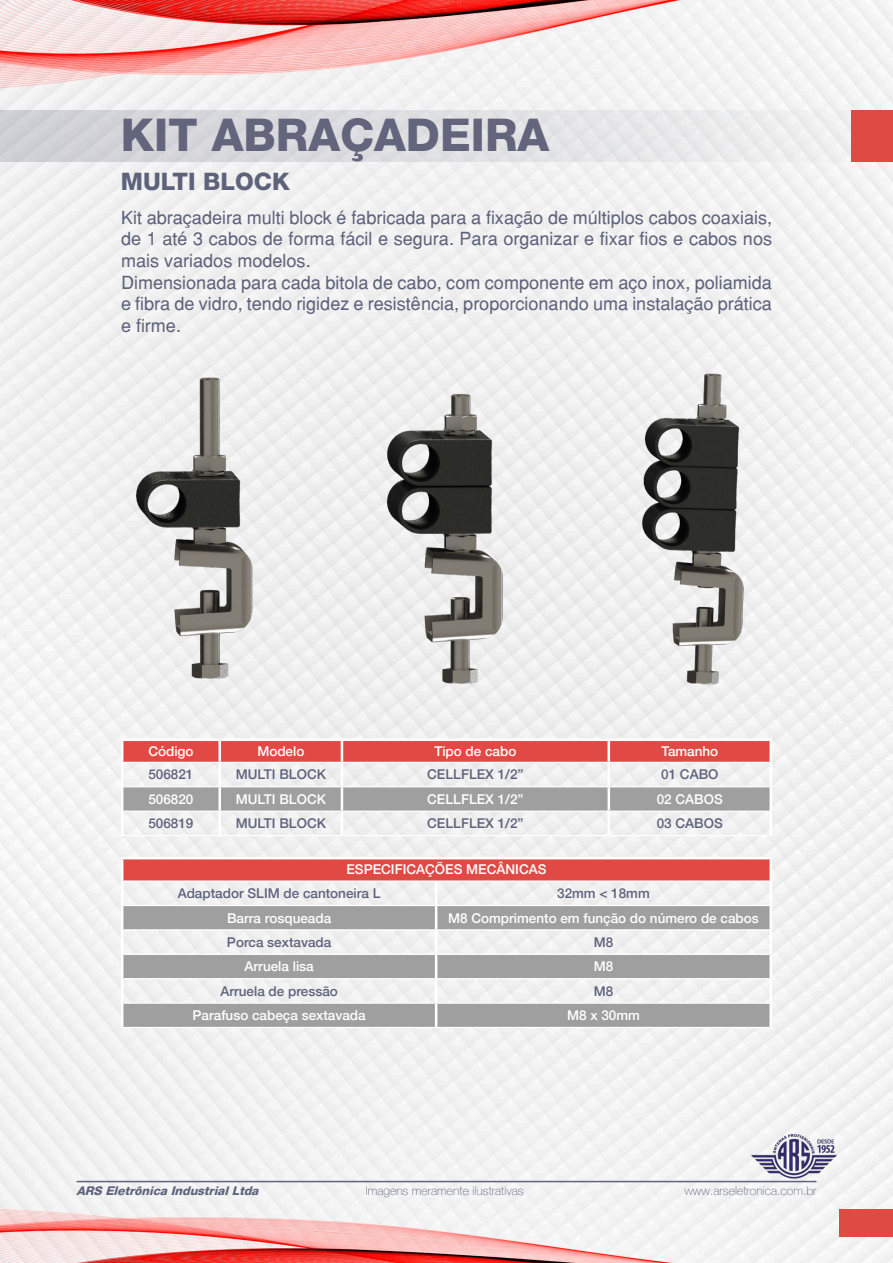
<style>
.page{position:relative;width:893px;height:1263px;background:#fff}
.page>*{position:absolute;margin:0;border:0;box-sizing:border-box;transform-origin:0 0}
.t1{font:800 45px "Helvetica 85";color:#63657d}
.t2{font:800 24px "Helvetica 85";color:#5e637c}
.t3{font:18px/21.6px "Helvetica";color:#5e637c;text-align:justify}
.t4{font:500 13.5px "Helvetica 65";color:#fff}
.t5{font:500 13.5px "Helvetica 65";color:#5e637c}
.t6{font:100 12.15px "Helve Nue";color:#5e637c}
.t7{font:italic 800 12px "Helvetica 85";color:#5e637c}
</style>
<div class="page">
<img style="left:0;top:0;width:893px;height:1263px">
<div style="left:0;top:110px;width:893px;height:52px;background:linear-gradient(to right,#cdced4,#f2f2f2)"></div>
<hr style="left:0;top:110px;width:1px;height:52px;background:#5f6279">
<hr style="left:77px;top:1181px;width:739px;height:1px;background:#5e637c">
<div style="left:852px;top:110px;width:41px;height:52px;background:#df4a43"></div>
<div style="left:839px;top:1209px;width:54px;height:27px;background:#df4a43"></div>
<img style="left:121px;top:361px;width:147px;height:345px">
<img style="left:625px;top:361px;width:147px;height:345px">
<img style="left:373px;top:361px;width:147px;height:335px">
<div style="left:123px;top:741px;width:646px;height:21px;background:#e14a44"></div>
<div style="left:123px;top:787px;width:646px;height:23px;background:#a09fa0"></div>
<hr style="left:218px;top:741px;width:3px;height:21px;background:#fff">
<hr style="left:341px;top:741px;width:2px;height:21px;background:#fff">
<hr style="left:608px;top:741px;width:2px;height:21px;background:#fff">
<hr style="left:769px;top:741px;width:3px;height:21px;background:#fff">
<hr style="left:121px;top:738px;width:99px;height:3px;background:#fff">
<hr style="left:121px;top:741px;width:2px;height:21px;background:#fff">
<hr style="left:220px;top:738px;width:122px;height:3px;background:#fff">
<hr style="left:342px;top:738px;width:267px;height:3px;background:#fff">
<hr style="left:609px;top:738px;width:163px;height:3px;background:#fff">
<hr style="left:123px;top:762px;width:97px;height:1px;background:#fff">
<hr style="left:220px;top:762px;width:122px;height:1px;background:#fff">
<hr style="left:342px;top:762px;width:267px;height:1px;background:#fff">
<hr style="left:609px;top:762px;width:160px;height:1px;background:#fff">
<hr style="left:123px;top:786px;width:97px;height:1px;background:#fff">
<hr style="left:220px;top:786px;width:122px;height:1px;background:#fff">
<hr style="left:342px;top:786px;width:267px;height:1px;background:#fff">
<hr style="left:609px;top:786px;width:160px;height:1px;background:#fff">
<hr style="left:123px;top:810px;width:97px;height:2px;background:#fff">
<hr style="left:220px;top:810px;width:122px;height:2px;background:#fff">
<hr style="left:342px;top:810px;width:267px;height:2px;background:#fff">
<hr style="left:609px;top:810px;width:160px;height:2px;background:#fff">
<hr style="left:121px;top:835px;width:99px;height:1px;background:#fff">
<hr style="left:220px;top:835px;width:122px;height:1px;background:#fff">
<hr style="left:342px;top:835px;width:267px;height:1px;background:#fff">
<hr style="left:609px;top:835px;width:163px;height:1px;background:#fff">
<hr style="left:121px;top:762px;width:2px;height:25px;background:#fff">
<hr style="left:218px;top:763px;width:3px;height:23px;background:#fff">
<hr style="left:341px;top:763px;width:2px;height:23px;background:#fff">
<hr style="left:608px;top:763px;width:2px;height:23px;background:#fff">
<hr style="left:769px;top:762px;width:3px;height:25px;background:#fff">
<hr style="left:121px;top:787px;width:2px;height:24px;background:#fff">
<hr style="left:218px;top:787px;width:3px;height:23px;background:#fff">
<hr style="left:341px;top:787px;width:2px;height:23px;background:#fff">
<hr style="left:608px;top:787px;width:2px;height:23px;background:#fff">
<hr style="left:769px;top:787px;width:3px;height:24px;background:#fff">
<hr style="left:121px;top:811px;width:2px;height:24px;background:#fff">
<hr style="left:218px;top:812px;width:3px;height:23px;background:#fff">
<hr style="left:341px;top:812px;width:2px;height:23px;background:#fff">
<hr style="left:608px;top:812px;width:2px;height:23px;background:#fff">
<hr style="left:769px;top:811px;width:3px;height:24px;background:#fff">
<div style="left:122px;top:858px;width:649px;height:23px;background:#e14a44"></div>
<div style="left:123px;top:906px;width:646px;height:23px;background:#a09fa0"></div>
<div style="left:123px;top:955px;width:646px;height:23px;background:#a09fa0"></div>
<div style="left:123px;top:1004px;width:646px;height:23px;background:#a09fa0"></div>
<hr style="left:769px;top:859px;width:3px;height:22px;background:#fff">
<hr style="left:121px;top:857px;width:315px;height:2px;background:#fff">
<hr style="left:121px;top:859px;width:2px;height:22px;background:#fff">
<hr style="left:436px;top:857px;width:336px;height:2px;background:#fff">
<hr style="left:123px;top:880px;width:313px;height:2px;background:#fff">
<hr style="left:436px;top:880px;width:333px;height:2px;background:#fff">
<hr style="left:123px;top:905px;width:313px;height:1px;background:#fff">
<hr style="left:436px;top:905px;width:333px;height:1px;background:#fff">
<hr style="left:123px;top:929px;width:313px;height:1px;background:#fff">
<hr style="left:436px;top:929px;width:333px;height:1px;background:#fff">
<hr style="left:123px;top:954px;width:313px;height:1px;background:#fff">
<hr style="left:436px;top:954px;width:333px;height:1px;background:#fff">
<hr style="left:123px;top:978px;width:313px;height:1px;background:#fff">
<hr style="left:436px;top:978px;width:333px;height:1px;background:#fff">
<hr style="left:123px;top:1002px;width:313px;height:2px;background:#fff">
<hr style="left:436px;top:1002px;width:333px;height:2px;background:#fff">
<hr style="left:121px;top:1027px;width:315px;height:1px;background:#fff">
<hr style="left:436px;top:1027px;width:336px;height:1px;background:#fff">
<hr style="left:121px;top:881px;width:2px;height:24px;background:#fff">
<hr style="left:435px;top:882px;width:2px;height:23px;background:#fff">
<hr style="left:769px;top:881px;width:3px;height:24px;background:#fff">
<hr style="left:121px;top:905px;width:2px;height:25px;background:#fff">
<hr style="left:435px;top:906px;width:2px;height:23px;background:#fff">
<hr style="left:769px;top:905px;width:3px;height:25px;background:#fff">
<hr style="left:121px;top:930px;width:2px;height:24px;background:#fff">
<hr style="left:435px;top:930px;width:2px;height:24px;background:#fff">
<hr style="left:769px;top:930px;width:3px;height:24px;background:#fff">
<hr style="left:121px;top:954px;width:2px;height:25px;background:#fff">
<hr style="left:435px;top:955px;width:2px;height:23px;background:#fff">
<hr style="left:769px;top:954px;width:3px;height:25px;background:#fff">
<hr style="left:121px;top:979px;width:2px;height:24px;background:#fff">
<hr style="left:435px;top:979px;width:2px;height:23px;background:#fff">
<hr style="left:769px;top:979px;width:3px;height:24px;background:#fff">
<hr style="left:121px;top:1003px;width:2px;height:24px;background:#fff">
<hr style="left:435px;top:1004px;width:2px;height:23px;background:#fff">
<hr style="left:769px;top:1003px;width:3px;height:24px;background:#fff">
<p class="t1" style="left:121px;top:108px;width:430px">KIT ABRAÇADEIRA</p>
<p class="t2" style="left:121px;top:167px;width:170px">MULTI BLOCK</p>
<p class="t3" style="left:121px;top:206px;width:653px">Kit abraçadeira multi block é fabricada para a fixação de múltiplos cabos coaxiais, de 1 até 3 cabos de forma fácil e segura. Para organizar e fixar fios e cabos nos mais variados modelos.</p>
<p class="t3" style="left:121px;top:271px;width:652px">Dimensionada para cada bitola de cabo, com componente em aço inox, poliamida e fibra de vidro, tendo rigidez e resistência, proporcionando uma instalação prática e firme.</p>
<p class="t4" style="left:148px;top:743px;width:47px">Código</p>
<p class="t4" style="left:257px;top:743px;width:49px">Modelo</p>
<p class="t4" style="left:434px;top:743px;width:84px">Tipo de cabo</p>
<p class="t4" style="left:661px;top:743px;width:58px">Tamanho</p>
<p class="t5" style="left:148px;top:766px;width:47px">506821</p>
<p class="t5" style="left:236px;top:766px;width:92px">MULTI BLOCK</p>
<p class="t5" style="left:427px;top:766px;width:98px">CELLFLEX 1/2”</p>
<p class="t5" style="left:661px;top:766px;width:59px">01 CABO</p>
<p class="t4" style="left:148px;top:791px;width:47px">506820</p>
<p class="t4" style="left:236px;top:791px;width:92px">MULTI BLOCK</p>
<p class="t4" style="left:427px;top:791px;width:98px">CELLFLEX 1/2”</p>
<p class="t4" style="left:657px;top:791px;width:68px">02 CABOS</p>
<p class="t5" style="left:148px;top:815px;width:47px">506819</p>
<p class="t5" style="left:236px;top:815px;width:92px">MULTI BLOCK</p>
<p class="t5" style="left:427px;top:815px;width:98px">CELLFLEX 1/2”</p>
<p class="t5" style="left:657px;top:815px;width:68px">03 CABOS</p>
<p class="t4" style="left:346px;top:861px;width:202px">ESPECIFICAÇÕES MECÂNICAS</p>
<p class="t5" style="left:178px;top:885px;width:204px">Adaptador SLIM de cantoneira L</p>
<p class="t5" style="left:557px;top:885px;width:94px">32mm &lt; 18mm</p>
<p class="t4" style="left:227px;top:910px;width:106px">Barra rosqueada</p>
<p class="t4" style="left:448px;top:910px;width:312px">M8 Comprimento em função do número de cabos</p>
<p class="t5" style="left:227px;top:934px;width:106px">Porca sextavada</p>
<p class="t5" style="left:594px;top:934px;width:21px">M8</p>
<p class="t4" style="left:244px;top:958px;width:71px">Arruela lisa</p>
<p class="t4" style="left:594px;top:958px;width:21px">M8</p>
<p class="t5" style="left:220px;top:983px;width:119px">Arruela de pressão</p>
<p class="t5" style="left:594px;top:983px;width:21px">M8</p>
<p class="t4" style="left:193px;top:1007px;width:175px">Parafuso cabeça sextavada</p>
<p class="t4" style="left:567px;top:1007px;width:74px">M8 x 30mm</p>
<p class="t7" style="left:77px;top:1183px;width:187px">ARS Eletrônica IndustrialLtda</p>
<p class="t6" style="left:366px;top:1183px;width:160px">Imagens meramente ilustrativas</p>
<p class="t6" style="left:684px;top:1183px;width:134px">www.arseletronica.com.br</p>
</div>
